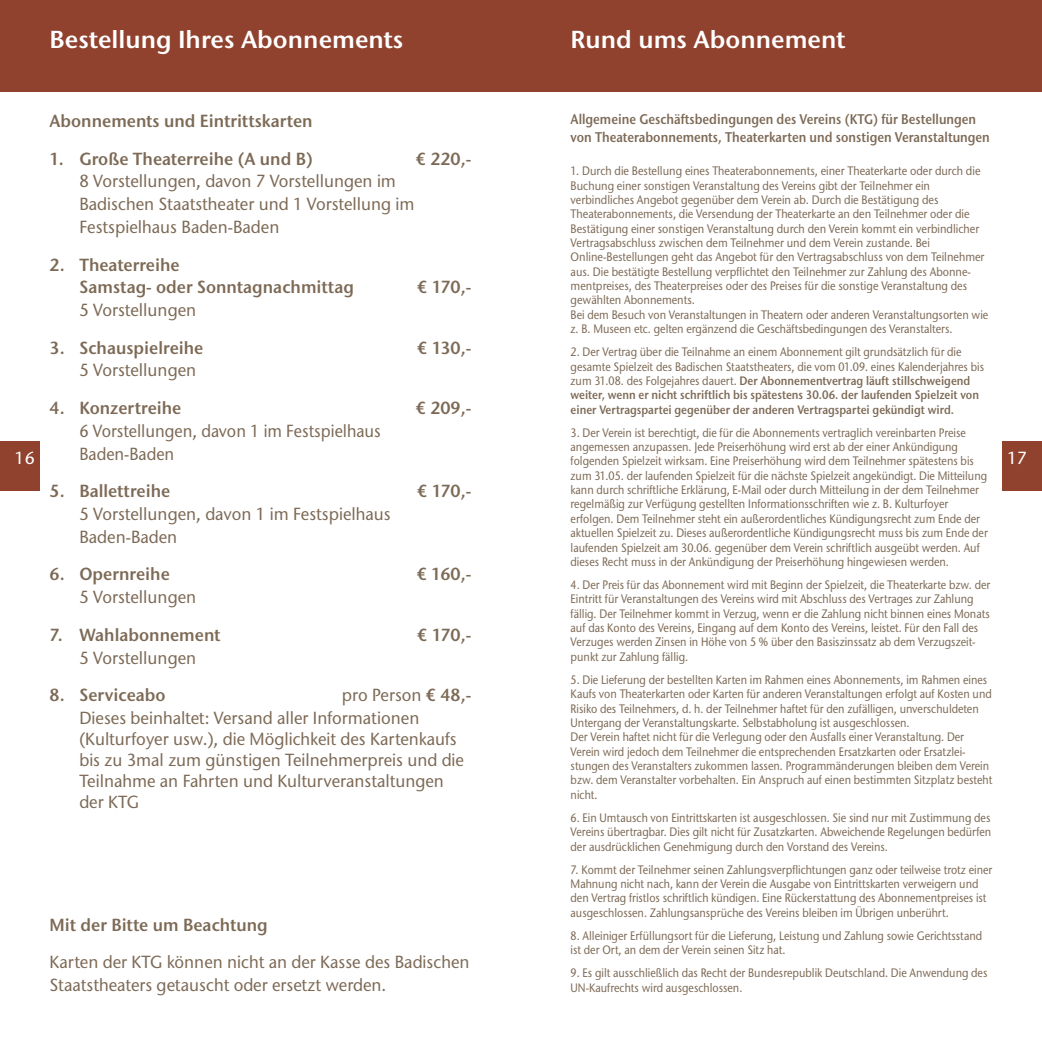
<style>
.page{position:relative;width:1042px;height:1042px;background:#fff}
.page>*{position:absolute;margin:0;border:0;box-sizing:border-box;transform-origin:0 0}
.t1{font:600 24.5px "Stone Sans ITC Pro";color:#fff}
.t2{font:500 17.5px/22.8px "Stone Sans ITC Pro";color:#7d6a56;scale:.95 1}
.t3{font:600 17.5px/22.8px "Stone Sans ITC Pro";color:#7d6a56;scale:.95 1}
.t4{font:500 17.5px/22.8px "Stone Sans ITC Pro";color:#7d6a56;scale:.92 1}
.t5{font:500 17.5px "Stone Sans ITC Pro";color:#fff}
.t6{font:600 14px/17.5px "Stone Sans ITC Pro";color:#7d6a56;scale:.87 1}
.t7{font:500 12.25px/14.3px "Stone Sans ITC Pro";color:#7d6a56;scale:.87 1}
.t8{font:500 12.25px/14.3px "Stone Sans ITC Pro";color:#7d6a56;scale:.88 1}
.t9{font:600 12.25px/14.3px "Stone Sans ITC Pro";color:#7d6a56;scale:.87 1}
.s1{font-weight:500}
.s2{font-weight:600}
</style>
<div class="page">
<div style="left:0;top:441px;width:40px;height:50px;background:#90422e"></div>
<div style="left:1002px;top:441px;width:40px;height:50px;background:#90422e"></div>
<div style="left:0;top:0;width:1042px;height:92px;background:#90422e"></div>
<h1 class="t1" style="left:50px;top:24px;width:355px">Bestellung Ihres Abonnements</h1>
<h1 class="t1" style="left:570px;top:24px;width:276px">Rund ums Abonnement</h1>
<p class="t6" style="left:570px;top:111px;width:483px">Allgemeine Geschäftsbedingungen des Vereins (KTG) für Bestellungen von Theaterabonnements, Theaterkarten und sonstigen Veranstaltungen</p>
<p class="t8" style="left:570px;top:164px;width:476px">1. Durch die Bestellung eines Theaterabonnements, einer Theaterkarte oder durch die Buchung einer sonstigen Veranstaltung des Vereins gibt der Teilnehmer ein verbindliches Angebot gegenüber dem Verein ab. Durch die Bestätigung des Theaterabonnements, die Versendung der Theaterkarte an den Teilnehmer oder die Bestätigung einer sonstigen Veranstaltung durch den Verein kommt ein verbindlicher Vertragsabschluss zwischen dem Teilnehmer und dem Verein zustande. Bei Online-Bestellungen geht das Angebot für den Vertragsabschluss von dem Teilnehmer aus. Die bestätigte Bestellung verpflichtet den Teilnehmer zur Zahlung des Abonne&shy;mentpreises, des Theaterpreises oder des Preises für die sonstige Veranstaltung des gewählten Abonnements.<br>Bei dem Besuch von Veranstaltungen in Theatern oder anderen Veranstaltungsorten wie z. B. Museen etc. gelten ergänzend die Geschäftsbedingungen des Veranstalters.</p>
<p class="t9" style="left:570px;top:345px;width:477px"><span class="s1">2. Der Vertrag über die Teilnahme an einem Abonnement gilt grundsätzlich für die gesamte Spielzeit des Badischen Staatstheaters, die vom 01.09. eines Kalenderjahres bis zum 31.08. des Folgejahres dauert.</span> Der Abonnementvertrag läuft stillschweigend weiter, wenn er nicht schriftlich bis spätestens 30.06. der laufenden Spielzeit von einer Vertragspartei gegenüber der anderen Vertragspartei gekündigt wird.</p>
<p class="t7" style="left:570px;top:425px;width:481px">3. Der Verein ist berechtigt, die für die Abonnements vertraglich vereinbarten Preise angemessen anzupassen. Jede Preiserhöhung wird erst ab der einer Ankündigung folgenden Spielzeit wirksam. Eine Preiserhöhung wird dem Teilnehmer spätestens bis zum 31.05. der laufenden Spielzeit für die nächste Spielzeit angekündigt. Die Mitteilung kann durch schriftliche Erklärung, E-Mail oder durch Mitteilung in der dem Teilnehmer regelmäßig zur Verfügung gestellten Informationsschriften wie z. B. Kulturfoyer erfolgen. Dem Teilnehmer steht ein außerordentliches Kündigungsrecht zum Ende der aktuellen Spielzeit zu. Dieses außerordentliche Kündigungsrecht muss bis zum Ende der laufenden Spielzeit am 30.06. gegenüber dem Verein schriftlich ausgeübt werden. Auf dieses Recht muss in der Ankündigung der Preiserhöhung hingewiesen werden.</p>
<p class="t7" style="left:570px;top:577px;width:484px">4. Der Preis für das Abonnement wird mit Beginn der Spielzeit, die Theaterkarte bzw. der Eintritt für Veranstaltungen des Vereins wird mit Abschluss des Vertrages zur Zahlung fällig. Der Teilnehmer kommt in Verzug, wenn er die Zahlung nicht binnen eines Monats auf das Konto des Vereins, Eingang auf dem Konto des Vereins, leistet. Für den Fall des Verzuges werden Zinsen in Höhe von 5 % über den Basiszinssatz ab dem Verzugszeit&shy;punkt zur Zahlung fällig.</p>
<p class="t7" style="left:570px;top:672px;width:486px">5. Die Lieferung der bestellten Karten im Rahmen eines Abonnements, im Rahmen eines Kaufs von Theaterkarten oder Karten für anderen Veranstaltungen erfolgt auf Kosten und Risiko des Teilnehmers, d. h. der Teilnehmer haftet für den zufälligen, unverschuldeten Untergang der Veranstaltungskarte. Selbstabholung ist ausgeschlossen.<br>Der Verein haftet nicht für die Verlegung oder den Ausfalls einer Veranstaltung. Der Verein wird jedoch dem Teilnehmer die entsprechenden Ersatzkarten oder Ersatzlei&shy;stungen des Veranstalters zukommen lassen. Programmänderungen bleiben dem Verein bzw. dem Veranstalter vorbehalten. Ein Anspruch auf einen bestimmten Sitzplatz besteht nicht.</p>
<p class="t7" style="left:570px;top:810px;width:485px;text-align:justify">6. Ein Umtausch von Eintrittskarten ist ausgeschlossen. Sie sind nur mit Zustimmung des Vereins übertragbar. Dies gilt nicht für Zusatzkarten. Abweichende Regelungen bedürfen der ausdrücklichen Genehmigung durch den Vorstand des Vereins.</p>
<p class="t7" style="left:570px;top:862px;width:486px">7. Kommt der Teilnehmer seinen Zahlungsverpflichtungen ganz oder teilweise trotz einer Mahnung nicht nach, kann der Verein die Ausgabe von Eintrittskarten verweigern und den Vertrag fristlos schriftlich kündigen. Eine Rückerstattung des Abonnementpreises ist ausgeschlossen. Zahlungsansprüche des Vereins bleiben im Übrigen unberührt.</p>
<p class="t7" style="left:570px;top:928px;width:474px">8. Alleiniger Erfüllungsort für die Lieferung, Leistung und Zahlung sowie Gerichtsstand ist der Ort, an dem der Verein seinen Sitz hat.</p>
<p class="t7" style="left:570px;top:965px;width:481px">9. Es gilt ausschließlich das Recht der Bundesrepublik Deutschland. Die Anwendung des<br>UN-Kaufrechts wird ausgeschlossen.</p>
<h2 class="t3" style="left:50px;top:109px;width:278px">Abonnements und Eintrittskarten</h2>
<h2 class="t3" style="left:50px;top:147px;width:279px">1. Große Theaterreihe (A und B)</h2>
<h2 class="t3" style="left:416px;top:147px;width:60px">€ 220,-</h2>
<h2 class="t2" style="left:79px;top:170px;width:354px">8 Vorstellungen, davon 7 Vorstellungen im<br>Badischen Staatstheater und 1 Vorstellung im<br>Festspielhaus Baden-Baden</h2>
<h2 class="t3" style="left:79px;top:253px;width:290px;text-indent:-30px">2. Theaterreihe<br>Samstag- oder Sonntagnachmittag</h2>
<h2 class="t3" style="left:417px;top:276px;width:58px">€ 170,-</h2>
<h2 class="t2" style="left:79px;top:298px;width:124px">5 Vorstellungen</h2>
<h2 class="t3" style="left:50px;top:336px;width:163px">3. Schauspielreihe</h2>
<h2 class="t3" style="left:417px;top:336px;width:59px">€ 130,-</h2>
<h2 class="t2" style="left:79px;top:359px;width:124px">5 Vorstellungen</h2>
<h2 class="t3" style="left:50px;top:396px;width:140px">4. Konzertreihe</h2>
<h2 class="t3" style="left:416px;top:396px;width:60px">€ 209,-</h2>
<h2 class="t4" style="left:79px;top:419px;width:329px">6 Vorstellungen, davon 1 im Festspielhaus<br>Baden-Baden</h2>
<h2 class="t3" style="left:50px;top:480px;width:129px">5. Ballettreihe</h2>
<h2 class="t3" style="left:417px;top:480px;width:58px">€ 170,-</h2>
<h2 class="t2" style="left:79px;top:502px;width:329px">5 Vorstellungen, davon 1 im Festspielhaus<br>Baden-Baden</h2>
<h2 class="t3" style="left:50px;top:563px;width:128px">6. Opernreihe</h2>
<h2 class="t3" style="left:417px;top:563px;width:59px">€ 160,-</h2>
<h2 class="t2" style="left:79px;top:585px;width:124px">5 Vorstellungen</h2>
<h2 class="t3" style="left:50px;top:623px;width:181px">7. Wahlabonnement</h2>
<h2 class="t3" style="left:417px;top:623px;width:58px">€ 170,-</h2>
<h2 class="t2" style="left:79px;top:646px;width:124px">5 Vorstellungen</h2>
<h2 class="t3" style="left:50px;top:683px;width:124px">8. Serviceabo</h2>
<h2 class="t5" style="left:15px;top:447px;width:22px">16</h2>
<h2 class="t5" style="left:1007px;top:447px;width:21px">17</h2>
<h2 class="t2" style="left:79px;top:683px;width:414px;text-indent:263px">pro Person <span class="s2">€ 48,-<br></span>Dieses beinhaltet: Versand aller Informationen</h2>
<h2 class="t2" style="left:79px;top:728px;width:406px;line-height:21px">(Kulturfoyer usw.), die Möglichkeit des Kartenkaufs bis zu 3mal zum günstigen Teilnehmerpreis und die Teilnahme an Fahrten und Kulturveranstaltungen der KTG</h2>
<h2 class="t3" style="left:50px;top:913px;width:231px">Mit der Bitte um Beachtung</h2>
<h2 class="t2" style="left:50px;top:951px;width:443px">Karten der KTG können nicht an der Kasse des Badischen<br>Staatstheaters getauscht oder ersetzt werden.</h2>
</div>
